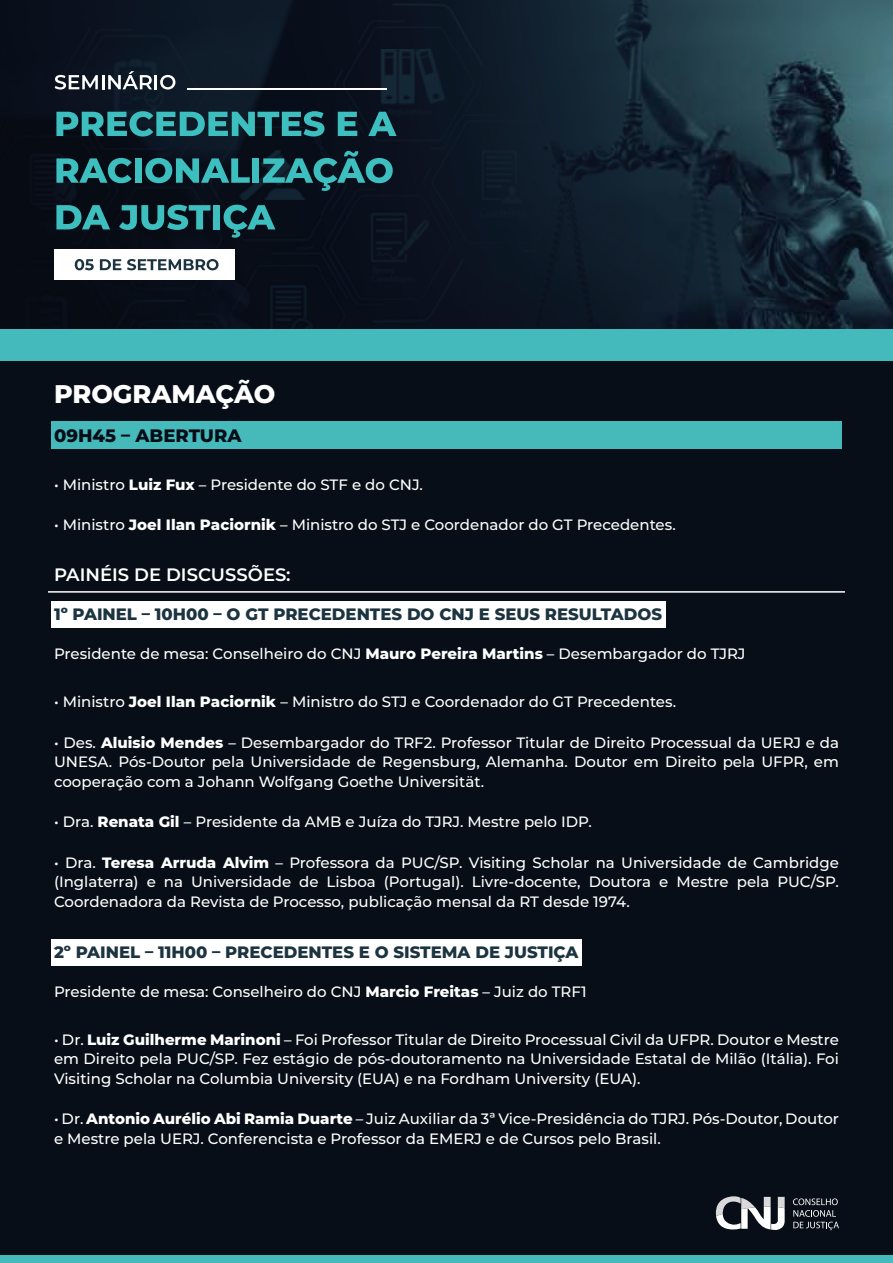
<style>
.page{position:relative;width:893px;height:1263px;background:#fff}
.page>*{position:absolute;margin:0;border:0;box-sizing:border-box;transform-origin:0 0}
.t1{font:800 25.5px "Montserrat";color:#fff}
.t2{font:600 18px "Montserrat";color:#fff}
.t3{font:800 18px "Montserrat";color:#070d17}
.t4{font:800 16.5px "Montserrat";color:#1c3340}
.t5{font:500 15px/19.5px "Montserrat";color:#fff;text-align:justify}
.s1{font-weight:800}
</style>
<div class="page">
<img style="left:0;top:0;width:893px;height:329px">
<div style="left:0;top:350px;width:893px;height:913px;background:#080e18"></div>
<div style="left:0;top:329px;width:893px;height:32px;background:#45babc"></div>
<div style="left:0;top:1256px;width:893px;height:7px;background:#45babc"></div>
<div style="left:51px;top:421px;width:791px;height:28px;background:#46babb"></div>
<hr style="left:48px;top:591px;width:797px;height:2px;background:#fff">
<div style="left:51px;top:601px;width:614px;height:26px;background:#fff"></div>
<div style="left:51px;top:939px;width:531px;height:26px;background:#fff"></div>
<svg style="left:793px;top:1198px;width:46px;height:32px"></svg>
<svg style="left:716px;top:1196px;width:69px;height:34px"></svg>
<div style="left:54px;top:249px;width:180px;height:31px;background:#fff"></div>
<svg style="left:55px;top:71px;width:120px;height:19px"></svg>
<svg style="left:56px;top:111px;width:268px;height:26px;background:#267378"></svg>
<svg style="left:338px;top:112px;width:19px;height:24px"></svg>
<svg style="left:368px;top:112px;width:29px;height:24px"></svg>
<svg style="left:56px;top:158px;width:76px;height:25px;background:#246e72"></svg>
<div style="left:135px;top:158px;width:7px;height:25px;background:#3dbfbf"></div>
<svg style="left:145px;top:158px;width:105px;height:25px;background:#246c71"></svg>
<div style="left:252px;top:158px;width:7px;height:25px;background:#3dbfbf"></div>
<svg style="left:263px;top:151px;width:130px;height:40px;background:#1b4e56"></svg>
<svg style="left:56px;top:205px;width:54px;height:24px"></svg>
<svg style="left:119px;top:205px;width:91px;height:25px;background:#23686d"></svg>
<div style="left:213px;top:205px;width:7px;height:24px;background:#3dbfbf"></div>
<svg style="left:224px;top:205px;width:51px;height:33px;background:#1d565c"></svg>
<svg style="left:75px;top:259px;width:19px;height:11px"></svg>
<svg style="left:100px;top:259px;width:21px;height:11px"></svg>
<svg style="left:127px;top:259px;width:92px;height:11px"></svg>
<hr style="left:187px;top:89px;width:200px;height:1px;background:#fff">
<h1 class="t1" style="left:54px;top:375px;width:223px">PROGRAMAÇÃO</h1>
<p class="t3" style="left:54px;top:422px;width:189px">09H45 – ABERTURA</p>
<p class="t5" style="left:54px;top:474px;width:370px">• Ministro <span class="s1">Luiz Fux</span> – Presidente do STF e do CNJ.</p>
<p class="t5" style="left:54px;top:515px;width:623px">• Ministro <span class="s1">Joel Ilan Paciornik</span> – Ministro do STJ e Coordenador do GT Precedentes.</p>
<p class="t2" style="left:54px;top:562px;width:238px">PAINÉIS DE DISCUSSÕES:</p>
<p class="t4" style="left:54px;top:602px;width:610px">1º PAINEL – 10H00 – O GT PRECEDENTES DO CNJ E SEUS RESULTADOS</p>
<p class="t5" style="left:54px;top:644px;width:693px">Presidente de mesa: Conselheiro do CNJ <span class="s1">Mauro Pereira Martins</span> – Desembargador do TJRJ</p>
<p class="t5" style="left:54px;top:692px;width:624px">• Ministro <span class="s1">Joel Ilan Paciornik</span> – Ministro do STJ e Coordenador do GT Precedentes.</p>
<p class="t5" style="left:54px;top:732px;width:786px">• Des. <span class="s1">Aluisio Mendes</span> – Desembargador do TRF2. Professor Titular de Direito Processual da UERJ e da UNESA. Pós-Doutor pela Universidade de Regensburg, Alemanha. Doutor em Direito pela UFPR, em cooperação com a Johann Wolfgang Goethe Universität.</p>
<p class="t5" style="left:54px;top:812px;width:539px">• Dra. <span class="s1">Renata Gil</span> – Presidente da AMB e Juíza do TJRJ. Mestre pelo IDP.</p>
<p class="t5" style="left:54px;top:852px;width:786px">• Dra. <span class="s1">Teresa Arruda Alvim</span> – Professora da PUC/SP. Visiting Scholar na Universidade de Cambridge (Inglaterra) e na Universidade de Lisboa (Portugal). Livre-docente, Doutora e Mestre pela PUC/SP.<br>Coordenadora da Revista de Processo, publicação mensal da RT desde 1974.</p>
<p class="t4" style="left:54px;top:940px;width:526px">2º PAINEL – 11H00 – PRECEDENTES E O SISTEMA DE JUSTIÇA</p>
<p class="t5" style="left:54px;top:981px;width:534px">Presidente de mesa: Conselheiro do CNJ <span class="s1">Marcio Freitas</span> – Juiz do TRF1</p>
<p class="t5" style="left:54px;top:1029px;width:786px">• Dr. <span class="s1">Luiz Guilherme Marinoni</span> – Foi Professor Titular de Direito Processual Civil da UFPR. Doutor e Mestre em Direito pela PUC/SP. Fez estágio de pós-doutoramento na Universidade Estatal de Milão (Itália). Foi Visiting Scholar na Columbia University (EUA) e na Fordham University (EUA).</p>
<p class="t5" style="left:54px;top:1109px;width:786px">• Dr. <span class="s1">Antonio Aurélio Abi Ramia Duarte</span> – Juiz Auxiliar da 3ª Vice-Presidência do TJRJ. Pós-Doutor, Doutor e Mestre pela UERJ. Conferencista e Professor da EMERJ e de Cursos pelo Brasil.</p>
</div>
